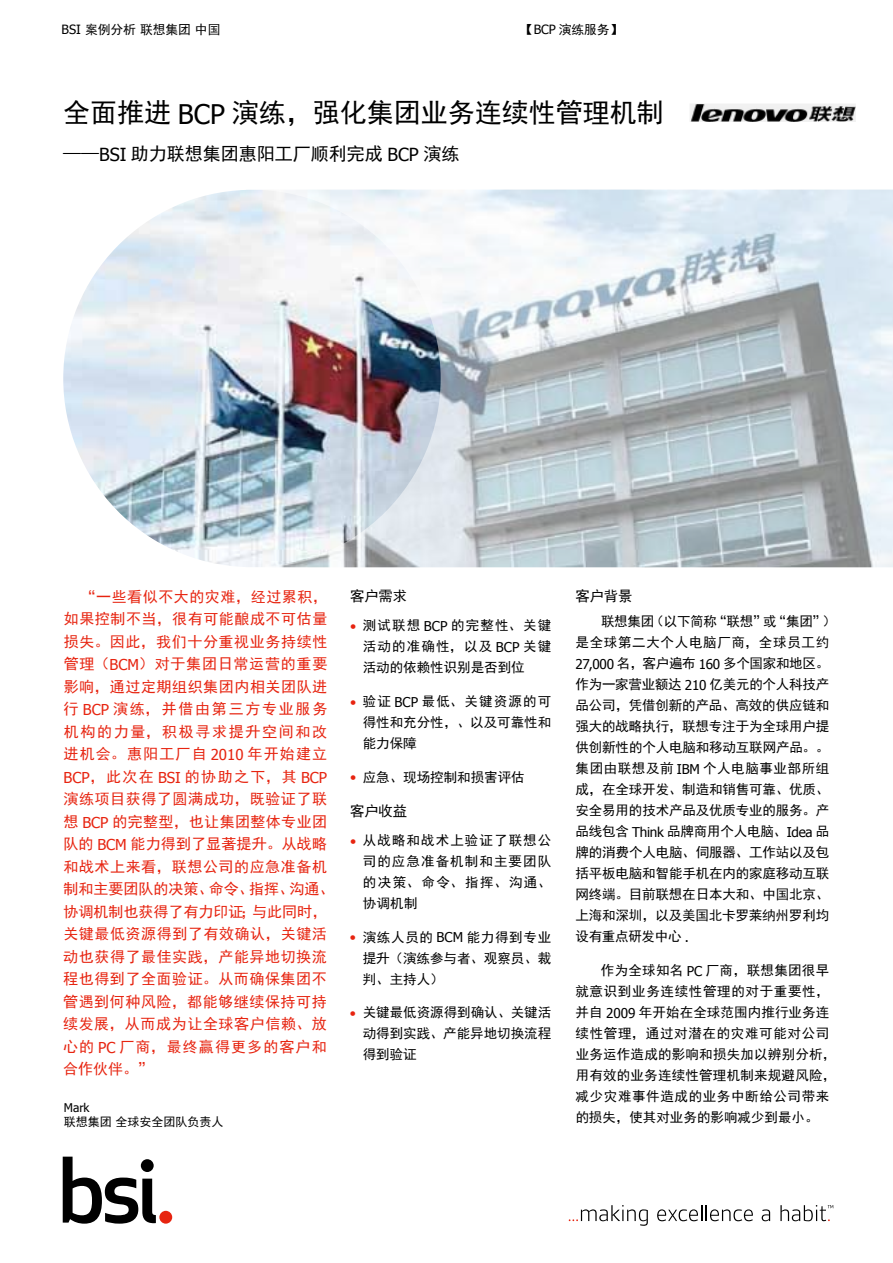
<style>
.page{position:relative;width:893px;height:1263px;background:#fff}
.page>*{position:absolute;margin:0;border:0;box-sizing:border-box;transform-origin:0 0}
.t1{font:27px "Sim Hei";color:#000}
.t2{font:18px "Sim Hei";color:#000}
.t3{font:15px/22.5px "Sim Hei";letter-spacing:.04em;color:#e72410}
.t4{font:14.25px "Sim Hei";color:#000}
.t5{font:13.5px/21px "Sim Hei";color:#000;text-align:justify}
.t6{font:12.75px "Sim Hei";color:#000}
.t7{font:12px "Sim Hei";color:#000}
.t8{font:12px "Tahoma";color:#000}
.s1{font-family:"Tahoma"}
.s2{font-family:"Tahoma";color:#e72410}
</style>
<div class="page">
<img style="left:690px;top:104px;width:166px;height:18px">
<img style="left:63px;top:190px;width:183px;height:377px">
<svg style="left:246px;top:190px;width:647px;height:377px"></svg>
<svg style="left:63px;top:1156px;width:93px;height:68px"></svg>
<div style="left:159px;top:1211px;width:13px;height:13px;background:#e72410;border-radius:50%"></div>
<svg style="left:569px;top:1205px;width:79px;height:21px"></svg>
<svg style="left:657px;top:1205px;width:96px;height:16px"></svg>
<svg style="left:762px;top:1209px;width:8px;height:12px"></svg>
<svg style="left:780px;top:1205px;width:53px;height:16px"></svg>
<p class="t6" style="left:62px;top:23px;width:160px"><span class="s1">BSI</span> 案例分析联想集团中国</p>
<p class="t6" style="left:521px;top:23px;width:103px">【<span class="s1">BCP</span> 演练服务】</p>
<h1 class="t1" style="left:63px;top:99px;width:602px">全面推进 <span class="s1">BCP</span> 演练，强化集团业务连续性管理机制</h1>
<h2 class="t2" style="left:63px;top:144px;width:398px">——<span class="s1">BSI</span> 助力联想集团惠阳工厂顺利完成 <span class="s1">BCP</span> 演练</h2>
<p class="t3" style="left:63px;top:585px;width:273px;text-indent:18px">“一些看似不大的灾难，经过累积，如果控制不当，很有可能酿成不可估量损失。因此，我们十分重视业务持续性管理（<span class="s1">BCM</span>）对于集团日常运营的重要影响，通过定期组织集团内相关团队进行 <span class="s1">BCP</span> 演练，并借由第三方专业服务机构的力量，积极寻求提升空间和改进机会。惠阳工厂自 <span class="s1">2010</span> 年开始建立<br><span class="s1">BCP</span>，此次在 <span class="s1">BSI</span> 的协助之下，其 <span class="s1">BCP</span>演练项目获得了圆满成功，既验证了联想 <span class="s1">BCP</span> 的完整型，也让集团整体专业团队的 <span class="s1">BCM</span> 能力得到了显著提升。从战略和战术上来看，联想公司的应急准备机制和主要团队的决策、命令、指挥、沟通、协调机制也获得了有力印证；与此同时，关键最低资源得到了有效确认，关键活动也获得了最佳实践，产能异地切换流程也得到了全面验证。从而确保集团不管遇到何种风险，都能够继续保持可持续发展，从而成为让全球客户信赖、放心的 <span class="s1">PC</span> 厂商，最终赢得更多的客户和合作伙伴。”</p>
<p class="t8" style="left:64px;top:1100px;width:27px">Mark</p>
<p class="t7" style="left:64px;top:1116px;width:161px">联想集团全球安全团队负责人</p>
<p class="t4" style="left:350px;top:589px;width:58px">客户需求</p>
<p class="t5" style="left:363px;top:615px;width:190px;text-indent:-13px"><span class="s2">•</span> 测试联想 <span class="s1">BCP</span> 的完整性、关键活动的准确性，以及 <span class="s1">BCP</span> 关键活动的依赖性识别是否到位</p>
<p class="t5" style="left:363px;top:691px;width:190px;text-indent:-13px"><span class="s2">•</span> 验证 <span class="s1">BCP</span> 最低、关键资源的可得性和充分性，、以及可靠性和能力保障</p>
<p class="t5" style="left:350px;top:766px;width:176px"><span class="s2">•</span> 应急、现场控制和损害评估</p>
<p class="t4" style="left:350px;top:804px;width:58px">客户收益</p>
<p class="t5" style="left:363px;top:830px;width:190px;text-indent:-13px"><span class="s2">•</span> 从战略和战术上验证了联想公司的应急准备机制和主要团队的决策、命令、指挥、沟通、协调机制</p>
<p class="t5" style="left:363px;top:926px;width:190px;text-indent:-13px"><span class="s2">•</span> 演练人员的 <span class="s1">BCM</span> 能力得到专业提升（演练参与者、观察员、裁判、主持人）</p>
<p class="t5" style="left:363px;top:1002px;width:190px;text-indent:-13px"><span class="s2">•</span> 关键最低资源得到确认、关键活动得到实践、产能异地切换流程得到验证</p>
<p class="t4" style="left:575px;top:589px;width:58px">客户背景</p>
<p class="t5" style="left:575px;top:611px;width:262px;text-align:left;text-indent:26px">联想集团（以下简称“联想”或“集团”）是全球第二大个人电脑厂商，全球员工约<br><span class="s1">27,000</span> 名，客户遍布 <span class="s1">160</span> 多个国家和地区。作为一家营业额达 <span class="s1">210</span> 亿美元的个人科技产品公司，凭借创新的产品、高效的供应链和强大的战略执行，联想专注于为全球用户提供创新性的个人电脑和移动互联网产品。。集团由联想及前 <span class="s1">IBM</span> 个人电脑事业部所组成，在全球开发、制造和销售可靠、优质、安全易用的技术产品及优质专业的服务。产品线包含 <span class="s1">Think</span> 品牌商用个人电脑、<span class="s1">Idea</span> 品牌的消费个人电脑、伺服器、工作站以及包括平板电脑和智能手机在内的家庭移动互联网终端。目前联想在日本大和、中国北京、上海和深圳，以及美国北卡罗莱纳州罗利均设有重点研发中心 <span class="s1">.</span></p>
<p class="t5" style="left:575px;top:959px;width:262px;text-align:left;text-indent:26px">作为全球知名 <span class="s1">PC</span> 厂商，联想集团很早就意识到业务连续性管理的对于重要性，并自 <span class="s1">2009</span> 年开始在全球范围内推行业务连续性管理，通过对潜在的灾难可能对公司业务运作造成的影响和损失加以辨别分析，用有效的业务连续性管理机制来规避风险，减少灾难事件造成的业务中断给公司带来的损失，使其对业务的影响减少到最小。</p>
</div>
